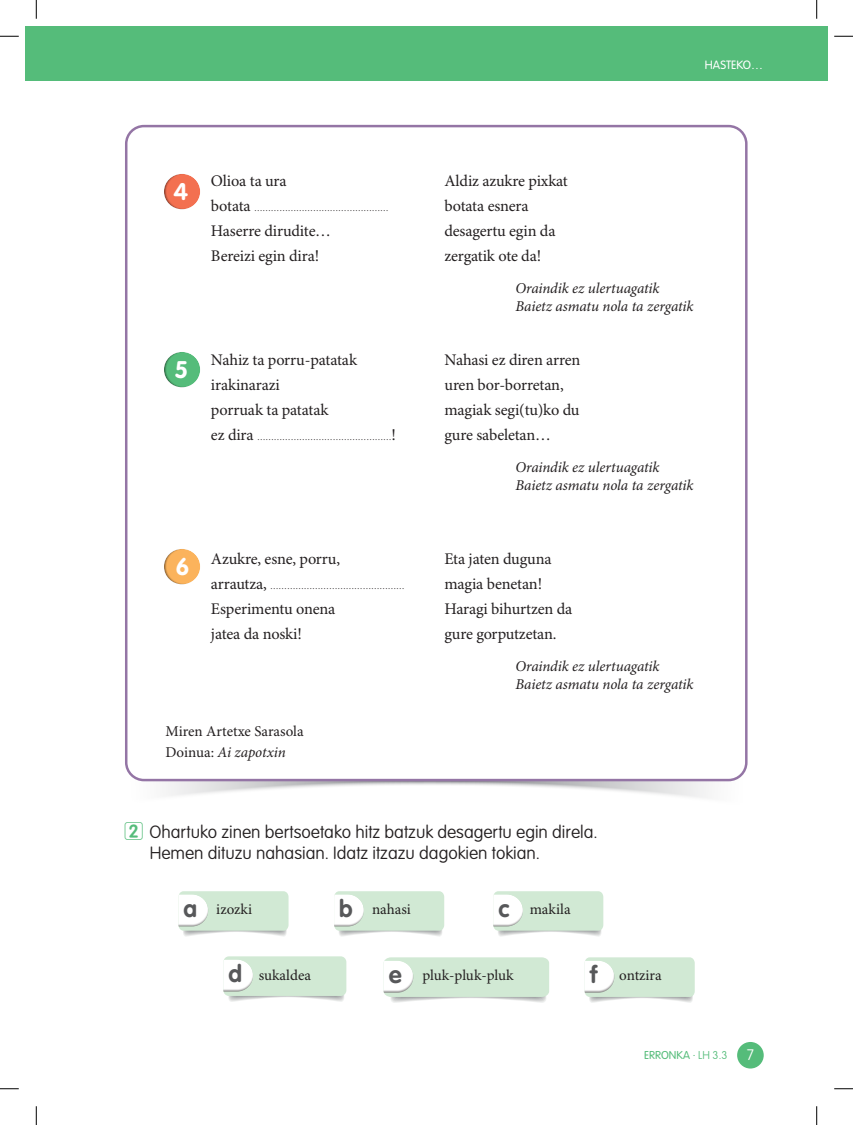
<style>
.page{position:relative;width:853px;height:1125px;background:#fff}
.page>*{position:absolute;margin:0;border:0;box-sizing:border-box;transform-origin:0 0}
.t1{font:700 23.75px "VAG Rounded Next";color:#57585a}
.t2{font:700 23.75px "VAG Rounded Next";color:#fff}
.t3{font:300 17.5px/21px "VAG Rounded Next";color:#231f20}
.t4{font:16.25px/25px "Minion Pro";letter-spacing:-.01em;color:#231f20}
.t5{font:italic 15px/18px "Minion Pro";letter-spacing:-.005em;color:#231f20}
.t6{font:15px/21.5px "Minion Pro";color:#231f20}
.t7{font:300 15px "VAG Rounded Next";color:#fff}
.t8{font:11.88px "VAG Rounded Next";color:#fff}
.t9{font:11.25px "VAG Rounded Next";color:#55bc7a}
.t10{font:8.75px "Minion Pro";color:#231f20}
.s1{font-size:16.25px}
.s2{font-style:italic}
.s3{font-family:"enumkimu LH3";font-weight:400;font-size:22.5px;color:#55bc7a}
.s4{font-weight:300}
</style>
<div class="page">
<svg style="left:130px;top:771px;width:613px;height:27px"></svg>
<div style="left:126px;top:126px;width:619px;height:654px;background:#fff;border-radius:18px"></div>
<div style="left:178px;top:891px;width:110px;height:40px;background:#d1e9d4;border-radius:5px"></div>
<svg style="left:179px;top:928px;width:108px;height:8px"></svg>
<div style="left:178px;top:893px;width:31px;height:35px;background:#231f20;opacity:.5"></div>
<div style="left:223px;top:956px;width:123px;height:40px;background:#d1e9d4;border-radius:6px"></div>
<svg style="left:224px;top:993px;width:121px;height:9px"></svg>
<div style="left:223px;top:958px;width:30px;height:35px;background:#231f20;opacity:.5"></div>
<svg style="left:385px;top:957px;width:164px;height:46px;background:#d4e8d7"></svg>
<div style="left:383px;top:959px;width:31px;height:35px;background:#231f20;opacity:.5"></div>
<div style="left:334px;top:891px;width:110px;height:40px;background:#d1e9d4;border-radius:5px"></div>
<svg style="left:335px;top:928px;width:107px;height:8px"></svg>
<div style="left:334px;top:893px;width:30px;height:35px;background:#231f20;opacity:.5"></div>
<div style="left:493px;top:891px;width:110px;height:40px;background:#d1e9d4;border-radius:5px"></div>
<svg style="left:494px;top:928px;width:107px;height:8px"></svg>
<div style="left:493px;top:893px;width:30px;height:35px;background:#231f20;opacity:.5"></div>
<svg style="left:585px;top:957px;width:109px;height:46px;background:#d5e8d7"></svg>
<div style="left:584px;top:959px;width:30px;height:35px;background:#231f20;opacity:.5"></div>
<div style="left:736px;top:1042px;width:27px;height:26px;background:#55bc7a;border-radius:50%"></div>
<div style="left:26px;top:26px;width:800px;height:55px;background:#55bc7a"></div>
<div style="left:162px;top:172px;width:38px;height:38px;background:#231f20;opacity:.5"></div>
<div style="left:162px;top:350px;width:38px;height:38px;background:#231f20;opacity:.5"></div>
<div style="left:162px;top:547px;width:38px;height:38px;background:#231f20;opacity:.5"></div>
<svg style="left:0;top:35px;width:19px;height:2px"></svg>
<svg style="left:834px;top:35px;width:18px;height:2px"></svg>
<svg style="left:0;top:1088px;width:19px;height:1px"></svg>
<svg style="left:834px;top:1088px;width:18px;height:1px"></svg>
<svg style="left:35px;top:0;width:2px;height:19px"></svg>
<svg style="left:35px;top:1106px;width:2px;height:19px"></svg>
<svg style="left:816px;top:0;width:1px;height:19px"></svg>
<svg style="left:816px;top:1106px;width:1px;height:19px"></svg>
<p class="t8" style="left:704px;top:58px;width:60px">HASTEKO…</p>
<h1 class="t2" style="left:174px;top:177px;width:16px">4</h1>
<p class="t4" style="left:211px;top:169px;width:77px">Olioa ta ura</p>
<p class="t10" style="left:211px;top:203px;width:179px"><span class="s1">botata</span> …………………………………………</p>
<p class="t4" style="left:211px;top:219px;width:121px">Haserre dirudite…<br>Bereizi egin dira!</p>
<h1 class="t2" style="left:175px;top:354px;width:14px">5</h1>
<p class="t4" style="left:211px;top:348px;width:147px">Nahiz ta porru-patatak irakinarazi<br>porruak ta patatak</p>
<p class="t10" style="left:211px;top:432px;width:186px"><span class="s1">ez dira</span> …………………………………………<span class="s1">!</span></p>
<h1 class="t2" style="left:176px;top:551px;width:14px">6</h1>
<p class="t4" style="left:211px;top:547px;width:130px">Azukre, esne, porru,</p>
<p class="t10" style="left:211px;top:581px;width:195px"><span class="s1">arrautza,</span> …………………………………………</p>
<p class="t4" style="left:211px;top:597px;width:126px">Esperimentu onena jatea da noski!</p>
<p class="t6" style="left:165px;top:721px;width:140px">Miren Artetxe Sarasola<br>Doinua: <span class="s2">Ai zapotxin</span></p>
<p class="t4" style="left:444px;top:169px;width:125px">Aldiz azukre pixkat botata esnera desagertu egin da zergatik ote da!</p>
<p class="t5" style="left:515px;top:280px;width:179px">Oraindik ez ulertuagatik<br>Baietz asmatu nola ta zergatik</p>
<p class="t4" style="left:444px;top:348px;width:137px">Nahasi ez diren arren uren bor-borretan, magiak segi(tu)ko du gure sabeletan…</p>
<p class="t5" style="left:515px;top:459px;width:179px">Oraindik ez ulertuagatik<br>Baietz asmatu nola ta zergatik</p>
<p class="t4" style="left:444px;top:547px;width:129px">Eta jaten duguna magia benetan!<br>Haragi bihurtzen da gure gorputzetan.</p>
<p class="t5" style="left:515px;top:658px;width:179px">Oraindik ez ulertuagatik<br>Baietz asmatu nola ta zergatik</p>
<p class="t3" style="left:150px;top:822px;width:449px;text-indent:-25px"><span class="s3">2</span> Ohartuko zinen bertsoetako hitz batzuk desagertu egin direla.<br>Hemen dituzu nahasian. Idatz itzazu dagokien tokian.</p>
<h1 class="t1" style="left:183px;top:893px;width:15px">a</h1>
<h1 class="t1" style="left:339px;top:893px;width:15px">b</h1>
<h1 class="t1" style="left:498px;top:893px;width:12px">c</h1>
<p class="t6" style="left:216px;top:899px;width:37px">izozki</p>
<p class="t6" style="left:372px;top:899px;width:40px">nahasi</p>
<p class="t6" style="left:529px;top:899px;width:42px">makila</p>
<h1 class="t1" style="left:228px;top:958px;width:15px">d</h1>
<h1 class="t1" style="left:388px;top:959px;width:15px">e</h1>
<h1 class="t1" style="left:589px;top:959px;width:9px">f</h1>
<p class="t6" style="left:258px;top:965px;width:54px">sukaldea</p>
<p class="t6" style="left:422px;top:965px;width:93px">pluk-pluk-pluk</p>
<p class="t6" style="left:619px;top:965px;width:44px">ontzira</p>
<p class="t9" style="left:643px;top:1048px;width:85px">ERRONKA · <span class="s4">LH 3.3</span></p>
<p class="t7" style="left:746px;top:1046px;width:9px">7</p>
</div>
